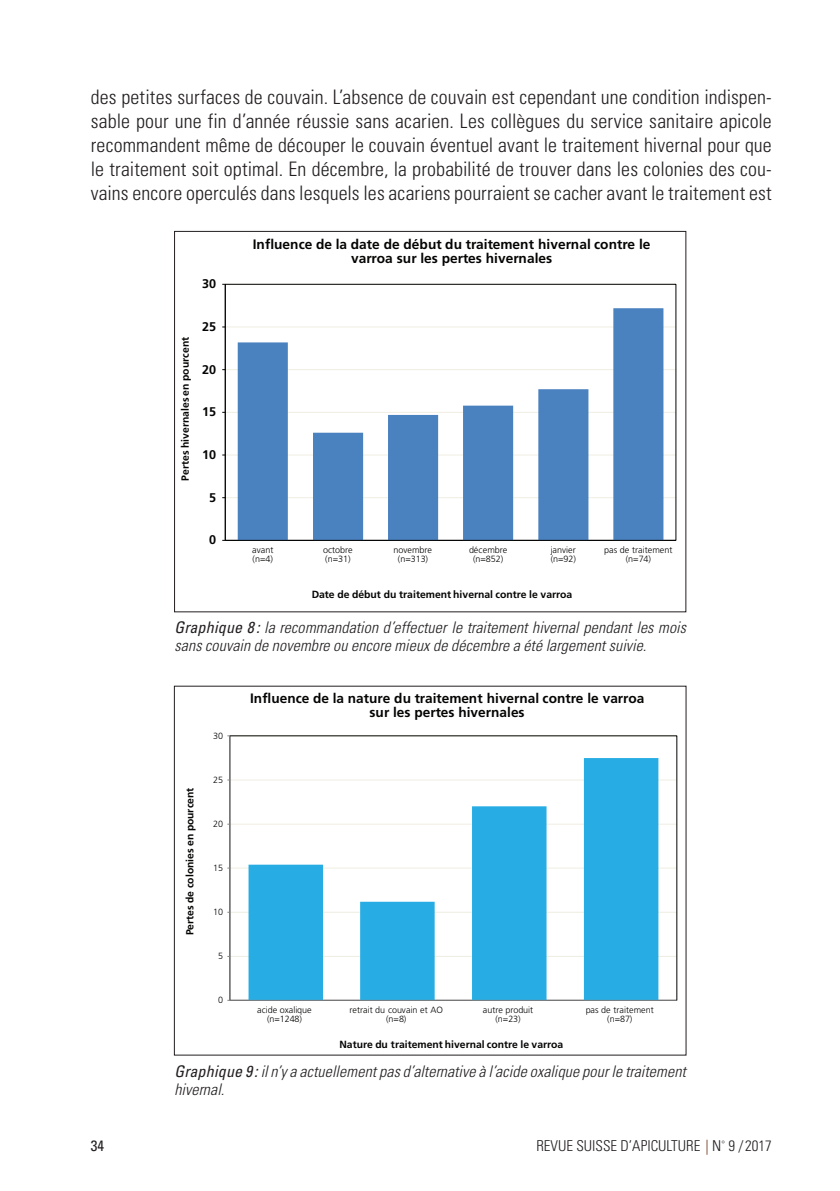
<style>
.page{position:relative;width:840px;height:1191px;background:#fff}
.page>*{position:absolute;margin:0;border:0;box-sizing:border-box;transform-origin:0 0}
.t1{font:300 condensed 20px/24px "Univers";letter-spacing:.005em;color:#231f20;text-align:justify}
.t2{font:italic 300 condensed 16px/18px "Univers";letter-spacing:.005em;color:#231f20}
.t3{font:300 condensed 15px "Univers";color:#231f20}
.t4{font:condensed 15px "Univers";color:#231f20}
.t5{font:700 13.6px/14.2px "Frutiger";letter-spacing:.005em;color:#040503;text-align:center}
.t6{font:13.6px "Calibri";color:#040503}
.t7{font:700 12.6px "Frutiger";letter-spacing:.01em;color:#040503}
.t8{font:700 10.4px "Frutiger";letter-spacing:-.005em;color:#040503}
.t9{font:300 9px/9.6px "Frutiger";letter-spacing:-.01em;color:#040503;text-align:center}
.s1{font-weight:400}
.s2{color:#6f3521}
</style>
<div class="page">
<svg style="left:222px;top:283px;width:455px;height:258px"></svg>
<svg style="left:227px;top:735px;width:451px;height:266px"></svg>
<p class="t1" style="left:91px;top:85px;width:682px">des petites surfaces de couvain. L’absence de couvain est cependant une condition indispen&shy;sable pour une fin d’année réussie sans acarien. Les collègues du service sanitaire apicole recommandent même de découper le couvain éventuel avant le traitement hivernal pour que le traitement soit optimal. En décembre, la probabilité de trouver dans les colonies des cou&shy;vains encore operculés dans lesquels les acariens pourraient se cacher avant le traitement est</p>
<p class="t7" style="left:202px;top:276px;width:16px">30</p>
<p class="t8" style="left:179px;top:481px;width:145px;rotate:-90deg">Pertes hivernales en pourcent</p>
<p class="t7" style="left:202px;top:319px;width:16px">25</p>
<p class="t7" style="left:202px;top:362px;width:16px">20</p>
<p class="t7" style="left:202px;top:404px;width:16px">15</p>
<p class="t7" style="left:202px;top:447px;width:16px">10</p>
<p class="t7" style="left:209px;top:490px;width:8px">5</p>
<p class="t7" style="left:209px;top:532px;width:8px">0</p>
<p class="t5" style="left:253px;top:237px;width:399px">Influence de la date de début du traitement hivernal contre le varroa sur les pertes hivernales</p>
<p class="t9" style="left:252px;top:545px;width:23px;text-align:left">avant (n=4)</p>
<p class="t9" style="left:323px;top:545px;width:31px;text-align:left">octobre (n=31)</p>
<p class="t9" style="left:393px;top:545px;width:40px">novembre (n=313)</p>
<p class="t9" style="left:468px;top:545px;width:40px">décembre (n=852)</p>
<p class="t9" style="left:550px;top:545px;width:27px;text-align:left">janvier (n=92)</p>
<p class="t9" style="left:604px;top:545px;width:70px">pas de traitement (n=74)</p>
<p class="t8" style="left:311px;top:588px;width:262px">Date de début du traitement hivernal contre le varroa</p>
<p class="t2" style="left:174px;top:618px;width:513px"><span class="s1">Graphique 8 :</span> la recommandation d’effectuer le traitement hivernal pendant les mois sans couvain de novembre ou encore mieux de décembre a été largement suivie.</p>
<p class="t6" style="left:168px;top:635px;width:502px">Graphique 8 : la recommandation d'effectuer le traitement hivernal pendant les mois sans</p>
<p class="t8" style="left:184px;top:935px;width:149px;rotate:-90deg">Pertes de colonies en pourcent</p>
<p class="t9" style="left:213px;top:731px;width:11px">30</p>
<p class="t9" style="left:213px;top:775px;width:11px">25</p>
<p class="t9" style="left:213px;top:819px;width:11px">20</p>
<p class="t9" style="left:213px;top:863px;width:11px">15</p>
<p class="t9" style="left:213px;top:907px;width:11px">10</p>
<p class="t9" style="left:218px;top:951px;width:7px">5</p>
<p class="t9" style="left:218px;top:995px;width:7px">0</p>
<p class="t5" style="left:250px;top:691px;width:395px">Influence de la nature du traitement hivernal contre le varroa sur les pertes hivernales</p>
<p class="t9" style="left:257px;top:1004px;width:56px">acide oxalique (n=1248)</p>
<p class="t9" style="left:349px;top:1004px;width:95px">retrait du couvain et AO (n=8)</p>
<p class="t9" style="left:482px;top:1004px;width:52px">autre produit (n=23)</p>
<p class="t9" style="left:585px;top:1004px;width:69px">pas de traitement (n=87)</p>
<p class="t8" style="left:339px;top:1037px;width:225px">Nature du traitement hivernal contre le varroa</p>
<p class="t2" style="left:174px;top:1062px;width:513px"><span class="s1">Graphique 9 :</span> il n’y a actuellement pas d’alternative à l’acide oxalique pour le traitement hivernal.</p>
<p class="t4" style="left:91px;top:1136px;width:15px">34</p>
<p class="t3" style="left:536px;top:1137px;width:237px">REVUE SUISSE D’APICULTURE <span class="s2">|</span> N<sup>°</sup> 9 / 2017</p>
</div>
